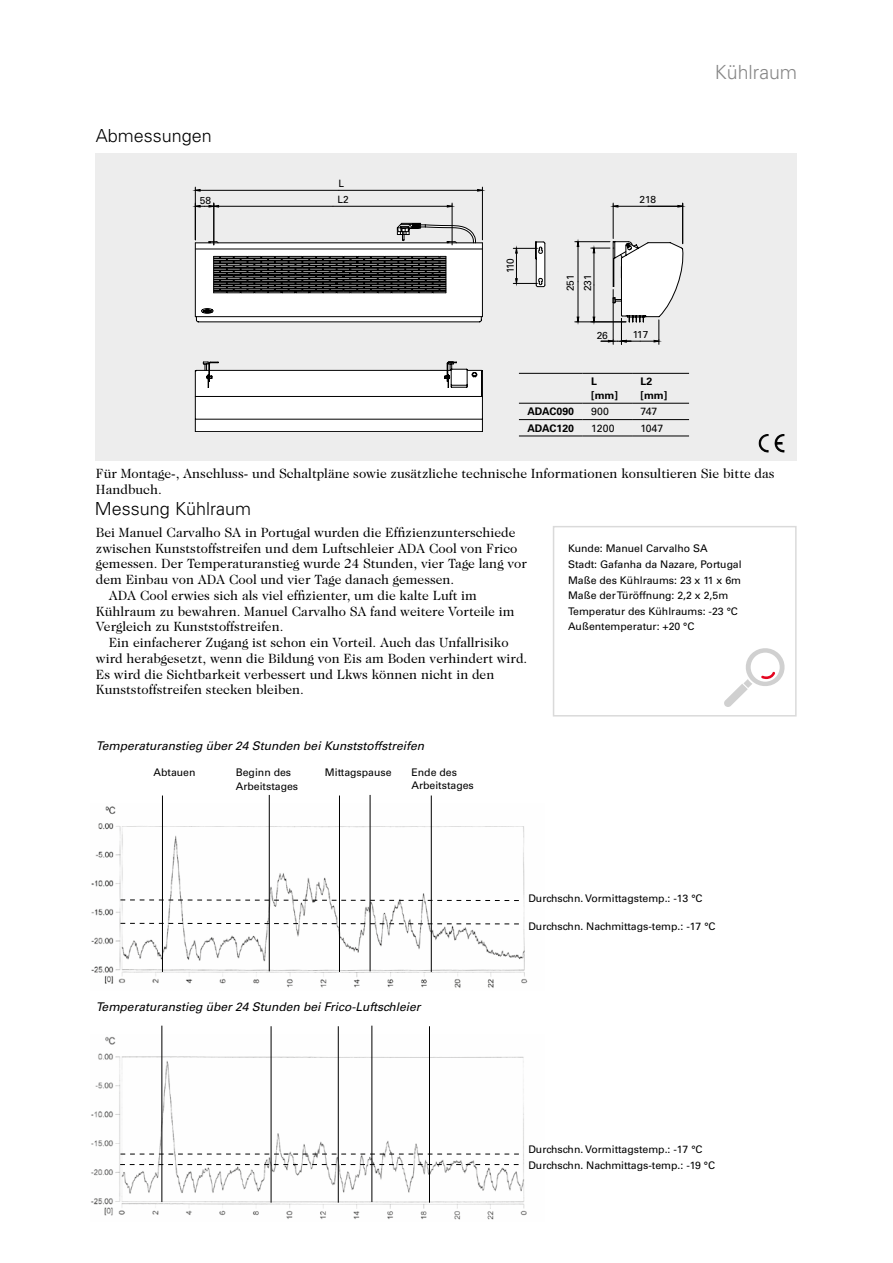
<style>
.page{position:relative;width:893px;height:1263px;background:#fff}
.page>*{position:absolute;margin:0;border:0;box-sizing:border-box;transform-origin:0 0}
.t1{font:300 19.5px "Univers";color:#878787}
.t2{font:300 18px "Univers";color:#000}
.t3{font:13.5px/15.8px "Caslon Two Twenty Four";color:#000}
.t4{font:italic 12px "Univers";color:#000}
.t5{font:10.5px/15.6px "Univers";color:#000}
.t6{font:700 10.5px/13.5px "Univers";color:#000}
.t7{font:10.2px/17.2px "Univers";color:#000}
</style>
<div class="page">
<svg style="left:724px;top:648px;width:61px;height:59px"></svg>
<div style="left:96px;top:153px;width:701px;height:308px;background:#ededed"></div>
<img style="left:758px;top:434px;width:26px;height:19px">
<hr style="left:613px;top:205px;width:1px;height:33px;background:#000">
<hr style="left:682px;top:205px;width:1px;height:39px;background:#000">
<hr style="left:613px;top:206px;width:35px;height:1px;background:#000">
<hr style="left:648px;top:206px;width:35px;height:1px;background:#000">
<svg style="left:612px;top:203px;width:6px;height:5px"></svg>
<hr style="left:195px;top:189px;width:1px;height:51px;background:#000">
<hr style="left:482px;top:189px;width:1px;height:51px;background:#000">
<hr style="left:195px;top:190px;width:144px;height:1px;background:#000">
<hr style="left:339px;top:190px;width:143px;height:1px;background:#000">
<svg style="left:195px;top:187px;width:6px;height:5px"></svg>
<svg style="left:477px;top:187px;width:6px;height:5px"></svg>
<hr style="left:452px;top:205px;width:1px;height:40px;background:#000">
<hr style="left:214px;top:206px;width:119px;height:1px;background:#000">
<hr style="left:333px;top:206px;width:119px;height:1px;background:#000">
<svg style="left:447px;top:203px;width:6px;height:5px"></svg>
<hr style="left:214px;top:205px;width:1px;height:40px;background:#000">
<svg style="left:196px;top:203px;width:23px;height:5px"></svg>
<svg style="left:195px;top:224px;width:489px;height:208px"></svg>
<svg style="left:195px;top:223px;width:288px;height:154px"></svg>
<svg style="left:591px;top:241px;width:92px;height:103px"></svg>
<svg style="left:513px;top:242px;width:32px;height:45px"></svg>
<img style="left:91px;top:803px;width:437px;height:185px">
<svg style="left:120px;top:900px;width:403px;height:24px"></svg>
<hr style="left:162px;top:795px;width:1px;height:177px;background:#000">
<hr style="left:269px;top:795px;width:1px;height:176px;background:#000">
<hr style="left:339px;top:795px;width:1px;height:177px;background:#000">
<hr style="left:431px;top:795px;width:1px;height:177px;background:#000">
<hr style="left:370px;top:795px;width:1px;height:176px;background:#000">
<img style="left:91px;top:1035px;width:436px;height:185px">
<svg style="left:120px;top:1164px;width:403px;height:1px"></svg>
<svg style="left:120px;top:1154px;width:403px;height:1px"></svg>
<hr style="left:162px;top:1026px;width:1px;height:176px;background:#000">
<hr style="left:271px;top:1026px;width:1px;height:177px;background:#000">
<hr style="left:338px;top:1026px;width:1px;height:177px;background:#000">
<hr style="left:372px;top:1026px;width:1px;height:176px;background:#000">
<hr style="left:429px;top:1026px;width:1px;height:177px;background:#000">
<hr style="left:519px;top:436px;width:64px;height:1px;background:#000">
<hr style="left:583px;top:436px;width:49px;height:1px;background:#000">
<hr style="left:632px;top:436px;width:57px;height:1px;background:#000">
<hr style="left:519px;top:419px;width:64px;height:1px;background:#000">
<hr style="left:583px;top:419px;width:49px;height:1px;background:#000">
<hr style="left:632px;top:419px;width:57px;height:1px;background:#000">
<hr style="left:519px;top:373px;width:64px;height:1px;background:#000">
<hr style="left:583px;top:373px;width:49px;height:1px;background:#000">
<hr style="left:632px;top:373px;width:57px;height:1px;background:#000">
<hr style="left:519px;top:403px;width:64px;height:1px;background:#000">
<hr style="left:583px;top:403px;width:49px;height:1px;background:#000">
<hr style="left:632px;top:403px;width:57px;height:1px;background:#000">
<div style="left:553px;top:526px;width:244px;height:190px;border:2px solid #dadada"></div>
<h2 class="t2" style="left:96px;top:125px;width:118px">Abmessungen</h2>
<p class="t7" style="left:338px;top:175px;width:7px">L</p>
<p class="t7" style="left:200px;top:191px;width:13px">58</p>
<p class="t7" style="left:337px;top:191px;width:13px">L2</p>
<p class="t7" style="left:639px;top:191px;width:18px">218</p>
<p class="t7" style="left:502px;top:273px;width:16px;rotate:-90deg">110</p>
<p class="t7" style="left:562px;top:291px;width:18px;rotate:-90deg">251<br>231</p>
<p class="t7" style="left:597px;top:326px;width:13px">26</p>
<p class="t7" style="left:633px;top:326px;width:17px">117</p>
<p class="t6" style="left:591px;top:375px;width:28px">L [mm]</p>
<p class="t6" style="left:641px;top:375px;width:28px">L2 [mm]</p>
<p class="t6" style="left:527px;top:405px;width:48px">ADAC090</p>
<p class="t5" style="left:591px;top:404px;width:19px">900</p>
<p class="t5" style="left:640px;top:404px;width:18px">747</p>
<p class="t6" style="left:527px;top:421px;width:48px">ADAC120</p>
<p class="t5" style="left:591px;top:420px;width:25px">1200</p>
<p class="t5" style="left:640px;top:420px;width:24px">1047</p>
<h1 class="t1" style="left:715px;top:61px;width:84px">Kühlraum</h1>
<p class="t3" style="left:96px;top:466px;width:680px">Für Montage-, Anschluss- und Schaltpläne sowie zusätzliche technische Informationen konsultieren Sie bitte das<br>Handbuch.</p>
<h2 class="t2" style="left:95px;top:497px;width:158px">Messung Kühlraum</h2>
<p class="t3" style="left:96px;top:524px;width:421px">Bei Manuel Carvalho SA in Portugal wurden die Effizienzunterschiede</p>
<p class="t3" style="left:96px;top:540px;width:423px">zwischen Kunststoffstreifen und dem Luftschleier ADA Cool von Frico</p>
<p class="t3" style="left:96px;top:556px;width:432px">gemessen. Der Temperaturanstieg wurde 24 Stunden, vier Tage lang vor</p>
<p class="t3" style="left:96px;top:571px;width:360px">dem Einbau von ADA Cool und vier Tage danach gemessen.</p>
<p class="t3" style="left:109px;top:587px;width:370px">ADA Cool erwies sich als viel effizienter, um die kalte Luft im</p>
<p class="t3" style="left:96px;top:603px;width:420px">Kühlraum zu bewahren. Manuel Carvalho SA fand weitere Vorteile im</p>
<p class="t3" style="left:96px;top:619px;width:189px">Vergleich zu Kunststoffstreifen.</p>
<p class="t3" style="left:109px;top:634px;width:401px">Ein einfacherer Zugang ist schon ein Vorteil. Auch das Unfallrisiko</p>
<p class="t3" style="left:96px;top:650px;width:433px">wird herabgesetzt, wenn die Bildung von Eis am Boden verhindert wird.</p>
<p class="t3" style="left:96px;top:666px;width:400px">Es wird die Sichtbarkeit verbessert und Lkws können nicht in den</p>
<p class="t3" style="left:96px;top:682px;width:210px">Kunststoffstreifen stecken bleiben.</p>
<p class="t4" style="left:96px;top:739px;width:330px">Temperaturanstieg über 24 Stunden bei Kunststoffstreifen</p>
<p class="t5" style="left:154px;top:764px;width:43px">Abtauen</p>
<p class="t5" style="left:411px;top:765px;width:64px;line-height:13.5px">Ende des<br>Arbeitstages</p>
<p class="t5" style="left:325px;top:764px;width:68px">Mittagspause</p>
<p class="t5" style="left:236px;top:766px;width:64px;line-height:13.5px">Beginn des<br>Arbeitstages</p>
<p class="t5" style="left:568px;top:541px;width:175px">Kunde: Manuel Carvalho SA<br>Stadt: Gafanha da Nazare, Portugal<br>Maße des Kühlraums: 23 x 11 x 6m<br>Maße der Türöffnung: 2,2 x 2,5m<br>Temperatur des Kühlraums: -23 °C<br>Außentemperatur: +20 °C</p>
<p class="t5" style="left:528px;top:890px;width:176px">Durchschn. Vormittagstemp.: -13 °C</p>
<p class="t4" style="left:96px;top:999px;width:326px">Temperaturanstieg über 24 Stunden bei Frico-Luftschleier</p>
<p class="t5" style="left:528px;top:918px;width:189px">Durchschn. Nachmittags-temp.: -17 °C</p>
<p class="t5" style="left:528px;top:1141px;width:176px">Durchschn. Vormittagstemp.: -17 °C</p>
<p class="t5" style="left:528px;top:1157px;width:188px">Durchschn. Nachmittags-temp.: -19 °C</p>
</div>
